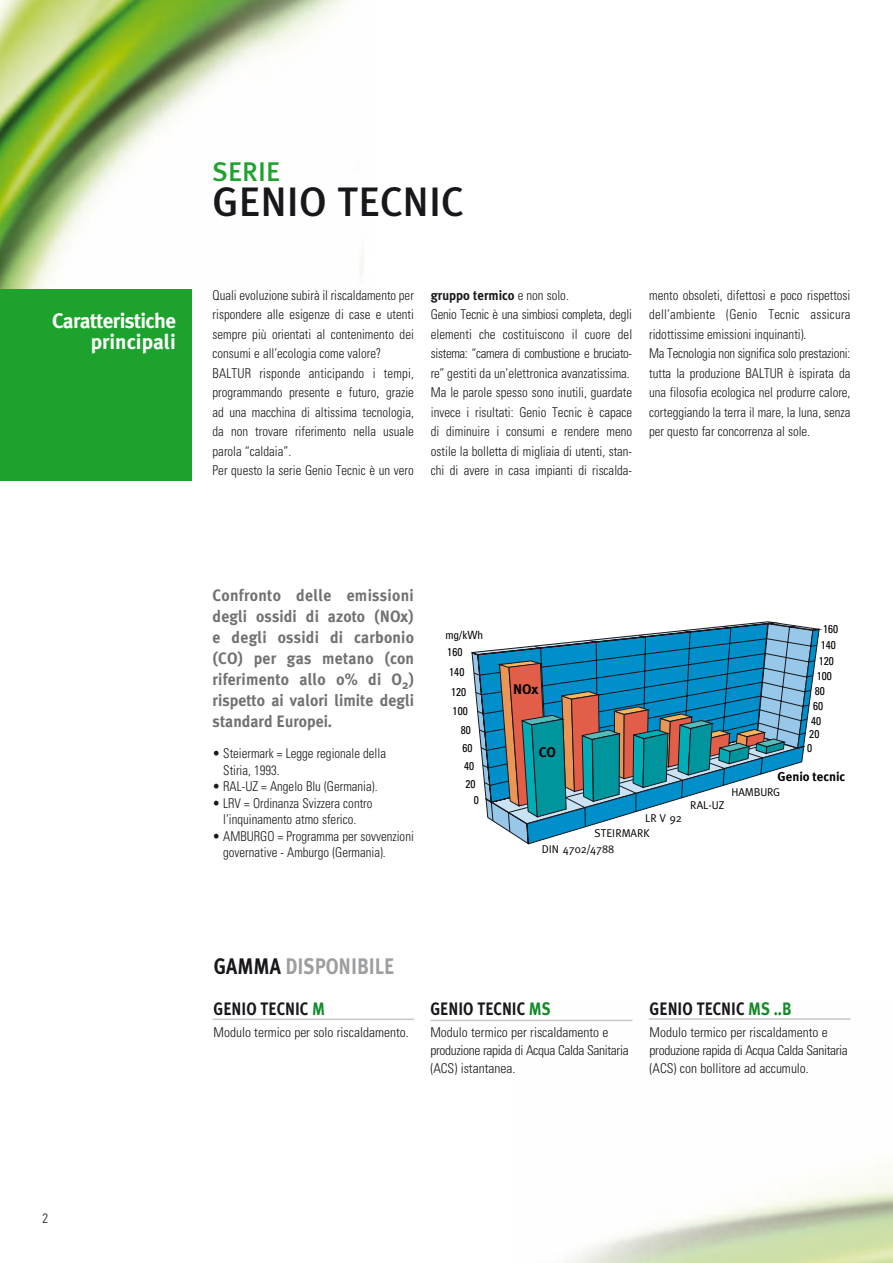
<style>
.page{position:relative;width:893px;height:1263px;background:#fff}
.page>*{position:absolute;margin:0;border:0;box-sizing:border-box;transform-origin:0 0}
.t1{font:500 41.1px "Meta Plus";color:#1a171c}
.t2{font:500 27px "Meta Plus";color:#1ea22e}
.t3{font:700 22.5px "Meta Plus";color:#9d9ea0;scale:.85 1}
.t4{font:700 21px/21px "Meta Plus";letter-spacing:-.03em;color:#fff;text-align:right}
.t5{font:700 18px "Meta Plus";color:#1a171c;scale:.85 1}
.t6{font:700 16.5px/21px "Meta Plus";color:#707173;text-align:justify;scale:.95 1}
.t7{font:700 14.1px "Meta Plus";color:#000}
.t8{font:300 condensed 13.5px/19.5px "Univers";color:#1a171c;scale:.95 1}
.t9{font:300 condensed 13.5px/18px "Univers";color:#1a171c}
.t10{font:700 13.5px "Meta Plus";color:#1a171c;scale:.95 1}
.t11{font:700 12.9px "Meta Plus";color:#000}
.t12{font:condensed 11.4px "Univers";color:#000}
.t13{font:11.4px "Meta";color:#000}
.s1{font-family:"Univers";font-weight:300;font-stretch:condensed}
.s2{color:#1a171c}
.s3{color:#138b29}
</style>
<div class="page">
<img style="left:0;top:0;width:363px;height:321px">
<div style="left:0;top:289px;width:191px;height:191px;background:#1ea22e"></div>
<svg style="left:472px;top:621px;width:349px;height:223px"></svg>
<hr style="left:213px;top:1018px;width:201px;height:2px;background:#c6c7c9">
<hr style="left:649px;top:1018px;width:201px;height:2px;background:#c6c7c9">
<hr style="left:430px;top:1020px;width:202px;height:1px;background:#c6c7c9">
<h3 class="t4" style="left:52px;top:310px;width:125px">Caratteristiche principali</h3>
<h2 class="t2" style="left:213px;top:156px;width:69px">SERIE</h2>
<h1 class="t1" style="left:213px;top:178px;width:233px">GENIO TECNIC</h1>
<p class="t8" style="left:213px;top:285px;width:213px">Quali evoluzione subirà il riscaldamento per rispondere alle esigenze di case e utenti sempre più orientati al contenimento dei consumi e all’ecologia come valore?<br>BALTUR risponde anticipando i tempi, programmando presente e futuro, grazie ad una macchina di altissima tecnologia, da non trovare riferimento nella usuale parola “caldaia”.<br>Per questo la serie Genio Tecnic è un vero</p>
<p class="t10" style="left:431px;top:287px;width:147px">gruppo termico <span class="s1">e non solo.</span></p>
<p class="t8" style="left:431px;top:305px;width:213px">Genio Tecnic è una simbiosi completa, degli elementi che costituiscono il cuore del sistema: “camera di combustione e bruciato&shy;re” gestiti da un’elettronica avanzatissima.<br>Ma le parole spesso sono inutili, guardate invece i risultati: Genio Tecnic è capace di diminuire i consumi e rendere meno ostile la bolletta di migliaia di utenti, stan&shy;chi di avere in casa impianti di riscalda-</p>
<p class="t8" style="left:649px;top:285px;width:213px">mento obsoleti, difettosi e poco rispettosi dell’ambiente (Genio Tecnic assicura ridottissime emissioni inquinanti).<br>Ma Tecnologia non significa solo prestazioni: tutta la produzione BALTUR è ispirata da una filosofia ecologica nel produrre calore, corteggiando la terra il mare, la luna, senza per questo far concorrenza al sole.</p>
<p class="t6" style="left:213px;top:585px;width:214px">Confronto delle emissioni degli ossidi di azoto (NOx) e degli ossidi di carbonio (CO) per gas metano (con riferimento allo 0% di O<sub>2</sub>) rispetto ai valori limite degli standard Europei.</p>
<p class="t8" style="left:223px;top:745px;width:173px;line-height:16.5px;text-indent:-11px">• Steiermark = Legge regionale della<br>Stiria, 1993.</p>
<p class="t8" style="left:213px;top:777px;width:175px">• RAL-UZ = Angelo Blu (Germania).</p>
<p class="t8" style="left:213px;top:795px;width:170px;line-height:16.5px;text-align:center">• LRV = Ordinanza Svizzera contro l’inquinamento atmo sferico.</p>
<p class="t8" style="left:223px;top:828px;width:202px;line-height:16.5px;text-indent:-11px">• AMBURGO = Programma per sovvenzioni governative - Amburgo (Germania).</p>
<p class="t12" style="left:445px;top:628px;width:39px">mg/kWh</p>
<p class="t12" style="left:447px;top:645px;width:17px">160</p>
<p class="t12" style="left:823px;top:622px;width:17px">160</p>
<p class="t12" style="left:821px;top:638px;width:17px">140</p>
<p class="t12" style="left:819px;top:654px;width:17px">120</p>
<p class="t12" style="left:449px;top:665px;width:17px">140</p>
<p class="t12" style="left:817px;top:669px;width:17px">100</p>
<p class="t12" style="left:451px;top:685px;width:17px">120</p>
<p class="t7" style="left:513px;top:681px;width:27px">NOx</p>
<p class="t12" style="left:815px;top:684px;width:12px">80</p>
<p class="t12" style="left:453px;top:704px;width:17px">100</p>
<p class="t12" style="left:461px;top:723px;width:12px">80</p>
<p class="t12" style="left:813px;top:698px;width:12px">60</p>
<p class="t12" style="left:811px;top:713px;width:12px">40</p>
<p class="t12" style="left:809px;top:727px;width:12px">20</p>
<p class="t12" style="left:463px;top:741px;width:12px">60</p>
<p class="t7" style="left:539px;top:744px;width:18px">CO</p>
<p class="t12" style="left:807px;top:741px;width:7px">0</p>
<p class="t12" style="left:464px;top:759px;width:12px">40</p>
<p class="t12" style="left:466px;top:776px;width:12px">20</p>
<p class="t12" style="left:474px;top:793px;width:7px">0</p>
<p class="t13" style="left:690px;top:799px;width:36px">RAL-UZ</p>
<p class="t11" style="left:777px;top:769px;width:69px">Genio tecnic</p>
<p class="t13" style="left:731px;top:785px;width:50px">HAMBURG</p>
<p class="t13" style="left:645px;top:812px;width:38px">LR V 92</p>
<p class="t13" style="left:594px;top:827px;width:57px">STEIRMARK</p>
<p class="t13" style="left:542px;top:842px;width:74px">DIN 4702/4788</p>
<h3 class="t3" style="left:214px;top:953px;width:214px"><span class="s2">GAMMA</span> DISPONIBILE</h3>
<h3 class="t5" style="left:214px;top:998px;width:133px">GENIO TECNIC <span class="s3">M</span></h3>
<p class="t9" style="left:214px;top:1023px;width:197px">Modulo termico per solo riscaldamento.</p>
<h3 class="t5" style="left:430px;top:998px;width:143px">GENIO TECNIC <span class="s3">MS</span></h3>
<p class="t9" style="left:430px;top:1023px;width:200px">Modulo termico per riscaldamento e produzione rapida di Acqua Calda Sanitaria (ACS) istantanea.</p>
<h3 class="t5" style="left:650px;top:998px;width:168px">GENIO TECNIC <span class="s3">MS ..B</span></h3>
<p class="t9" style="left:650px;top:1023px;width:200px">Modulo termico per riscaldamento e produzione rapida di Acqua Calda Sanitaria (ACS) con bollitore ad accumulo.</p>
<p class="t8" style="left:43px;top:1208px;width:7px">2</p>
</div>
